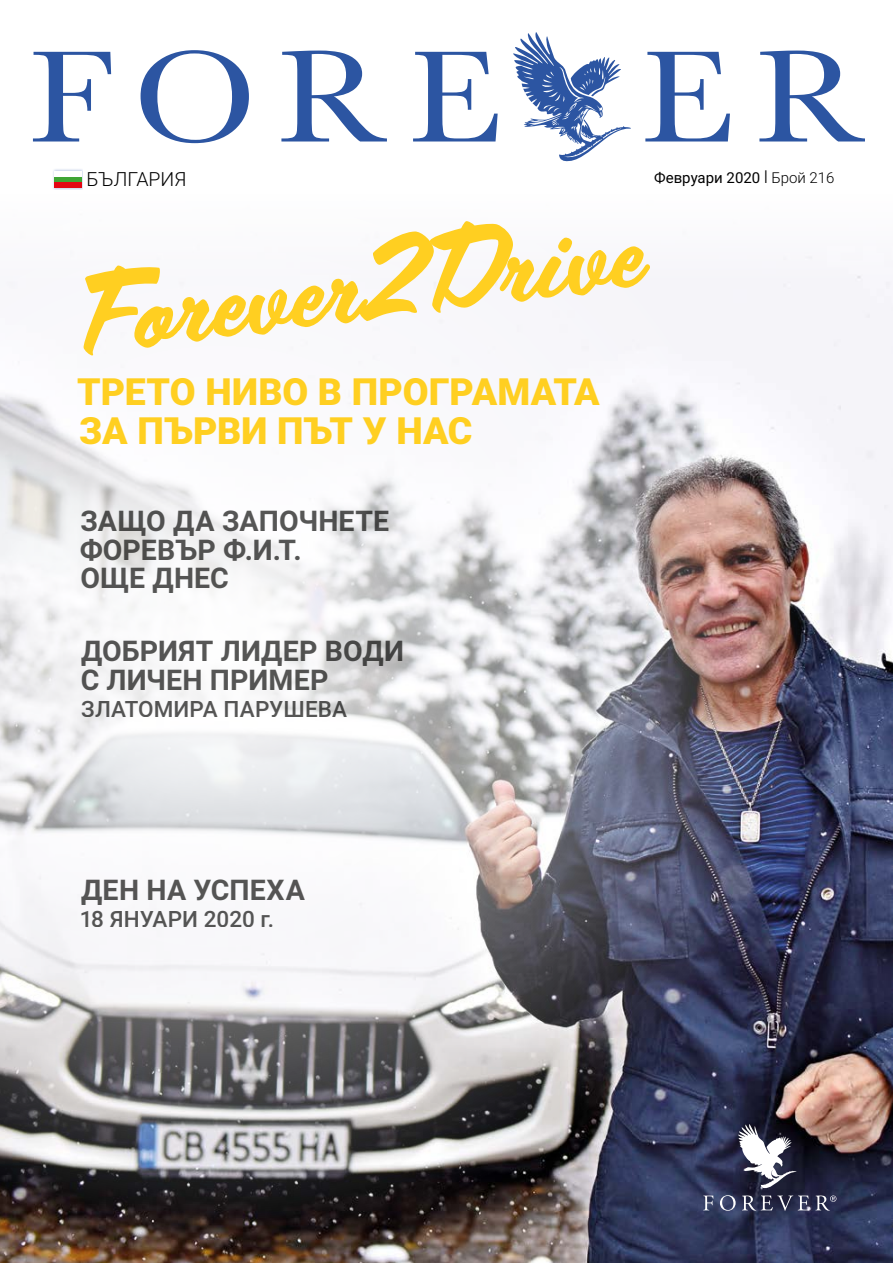
<style>
.page{position:relative;width:893px;height:1263px;background:#fff}
.page>*{position:absolute;margin:0;border:0;box-sizing:border-box;transform-origin:0 0}
.t1{font:102px "Scriptorama JF Tradeshow";color:#ffcf21}
.t2{font:900 37.5px/39.3px "Roboto 2014";letter-spacing:-.005em;color:#ffcf21}
.t3{font:700 28.5px/28.5px "Roboto 2014";letter-spacing:.005em;color:#575756}
.t4{font:500 22.5px "Roboto 2014";letter-spacing:.005em;color:#575756}
.t5{font:300 19.5px "Roboto 2014";color:#000}
.t6{font:15px "Roboto 2014";color:#000}
.s1{font-weight:300}
</style>
<div class="page">
<img style="left:0;top:284px;width:893px;height:979px">
<img style="left:0;top:139px;width:813px;height:1101px">
<svg style="left:703px;top:1195px;width:10px;height:15px"></svg>
<svg style="left:720px;top:1195px;width:16px;height:16px"></svg>
<svg style="left:742px;top:1195px;width:94px;height:16px;background:#51546c"></svg>
<svg style="left:738px;top:1123px;width:59px;height:66px"></svg>
<div style="left:53px;top:169px;width:30px;height:21px;background:#a7b8df;opacity:.75"></div>
<div style="left:55px;top:171px;width:27px;height:6px;background:#fff"></div>
<div style="left:55px;top:177px;width:27px;height:5px;background:#3fa535"></div>
<div style="left:55px;top:182px;width:27px;height:6px;background:#e30613"></div>
<svg style="left:513px;top:32px;width:118px;height:131px"></svg>
<svg style="left:33px;top:50px;width:832px;height:93px"></svg>
<p class="t5" style="left:87px;top:166px;width:101px">БЪЛГАРИЯ</p>
<p class="t6" style="left:654px;top:167px;width:182px">Февруари 2020 | <span class="s1">Брой 216</span></p>
<h1 class="t1" style="left:68px;top:246px;width:568px;rotate:-7deg">Forever2Drive</h1>
<h2 class="t2" style="left:77px;top:370px;width:524px">ТРЕТО НИВО В ПРОГРАМАТА<br>ЗА ПЪРВИ ПЪТ У НАС</h2>
<p class="t3" style="left:79px;top:506px;width:311px">ЗАЩО ДА ЗАПОЧНЕТЕ<br>ФОРЕВЪР Ф.И.Т.<br>ОЩЕ ДНЕС</p>
<p class="t3" style="left:80px;top:636px;width:325px">ДОБРИЯТ ЛИДЕР ВОДИ<br>С ЛИЧЕН ПРИМЕР</p>
<p class="t4" style="left:81px;top:693px;width:267px">ЗЛАТОМИРА ПАРУШЕВА</p>
<p class="t3" style="left:81px;top:874px;width:225px">ДЕН НА УСПЕХА</p>
<p class="t4" style="left:80px;top:903px;width:196px">18 ЯНУАРИ 2020 г.</p>
</div>
